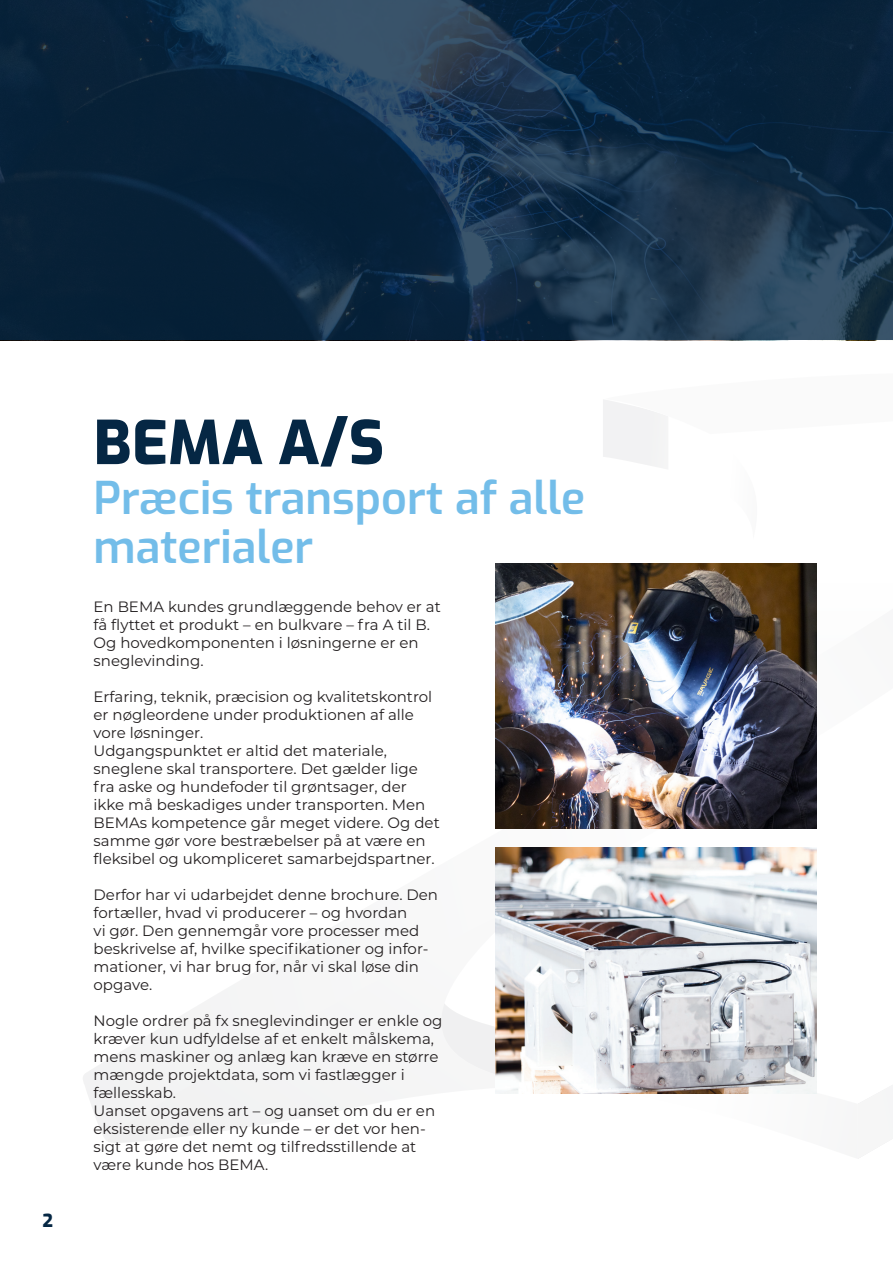
<style>
.page{position:relative;width:893px;height:1263px;background:#fff}
.page>*{position:absolute;margin:0;border:0;box-sizing:border-box;transform-origin:0 0}
.rubrik{font:800 60px "Exo";color:#052744}
.rubrik-2{font:600 45px "Exo";color:#73bde9}
.t1{font:800 18px "Exo";color:#052744}
.brød___sort_skrift{font:15px/18px "Montserrat";color:#231f20}
</style>
<div class="page">
<svg style="left:554px;top:1000px;width:334px;height:159px"></svg>
<div style="left:603px;top:400px;width:64px;height:60px;background:#f2f2f3"></div>
<svg style="left:501px;top:460px;width:316px;height:369px"></svg>
<svg style="left:106px;top:984px;width:448px;height:159px"></svg>
<svg style="left:0;top:0;width:893px;height:340px;background:#112c44"></svg>
<img style="left:495px;top:847px;width:321px;height:246px">
<img style="left:495px;top:563px;width:321px;height:265px">
<p class="t1" style="left:43px;top:1207px;width:12px">2</p>
<p class="rubrik" style="left:94px;top:399px;width:292px">BEMA A/S</p>
<p class="rubrik-2" style="left:94px;top:465px;width:493px">Præcis transport af alle</p>
<p class="rubrik-2" style="left:94px;top:514px;width:221px">materialer</p>
<p class="brød___sort_skrift" style="left:94px;top:597px;width:349px">En BEMA kundes grundlæggende behov er at få flyttet et produkt – en bulkvare – fra A til B.</p>
<p class="brød___sort_skrift" style="left:94px;top:633px;width:327px">Og hovedkomponenten i løsningerne er en sneglevinding.</p>
<p class="brød___sort_skrift" style="left:94px;top:687px;width:340px">Erfaring, teknik, præcision og kvalitetskontrol er nøgleordene under produktionen af alle vore løsninger.</p>
<p class="brød___sort_skrift" style="left:94px;top:741px;width:348px">Udgangspunktet er altid det materiale, sneglene skal transportere. Det gælder lige fra aske og hundefoder til grøntsager, der ikke må beskadiges under transporten. Men BEMAs kompetence går meget videre. Og det samme gør vore bestræbelser på at være en fleksibel og ukompliceret samarbejdspartner.</p>
<p class="brød___sort_skrift" style="left:94px;top:885px;width:346px">Derfor har vi udarbejdet denne brochure. Den fortæller, hvad vi producerer – og hvordan<br>vi gør. Den gennemgår vore processer med beskrivelse af, hvilke specifikationer og infor&shy;mationer, vi har brug for, når vi skal løse din opgave.</p>
<p class="brød___sort_skrift" style="left:94px;top:1011px;width:350px">Nogle ordrer på fx sneglevindinger er enkle og kræver kun udfyldelse af et enkelt målskema, mens maskiner og anlæg kan kræve en større mængde projektdata, som vi fastlægger i fællesskab.</p>
<p class="brød___sort_skrift" style="left:94px;top:1101px;width:343px">Uanset opgavens art – og uanset om du er en eksisterende eller ny kunde – er det vor hen&shy;sigt at gøre det nemt og tilfredsstillende at være kunde hos BEMA.</p>
</div>
